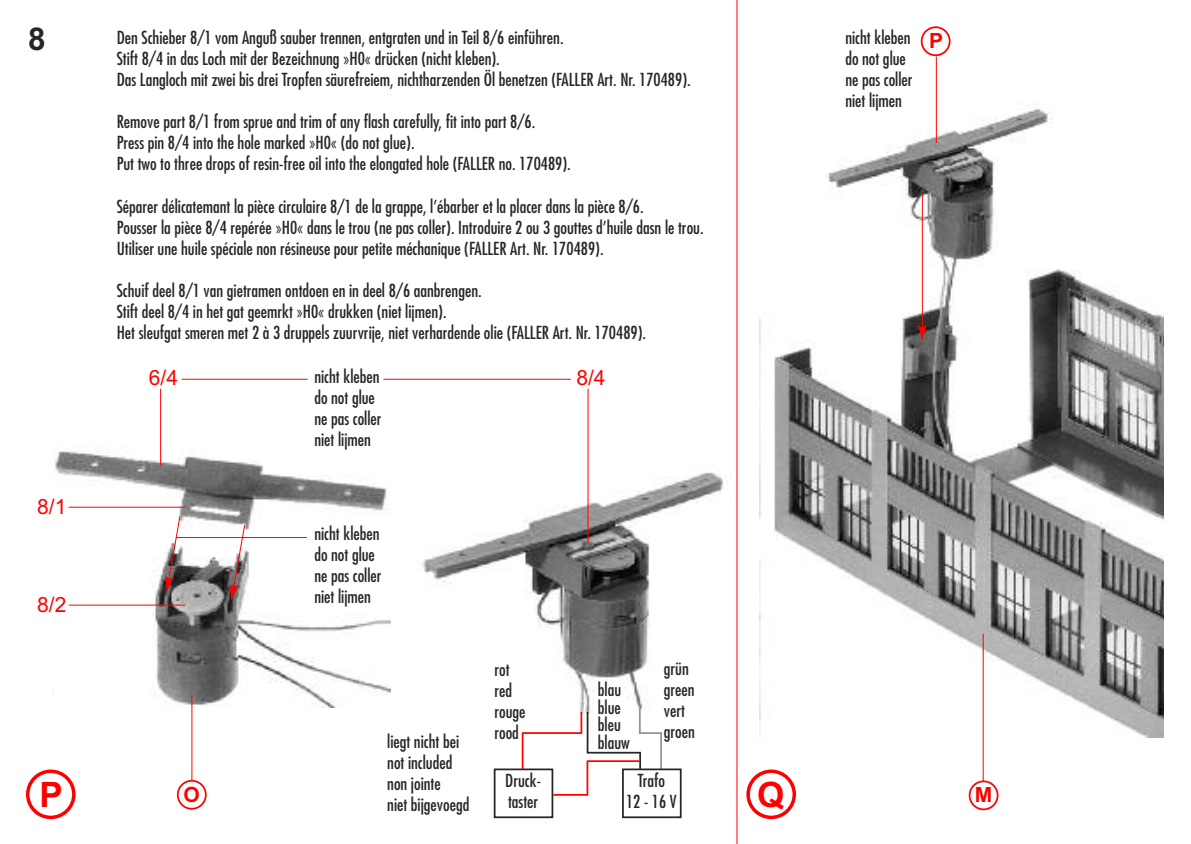
<style>
.page{position:relative;width:1191px;height:844px;background:#fff}
.page>*{position:absolute;margin:0;border:0;box-sizing:border-box;transform-origin:0 0}
.t1{font:700 35px "Arial";color:#f00}
.t2{font:700 31.5px "Arial";color:#272627}
.t3{font:21px "Arial";color:#f00}
.t4{font:700 21px "Arial";color:#f00}
.t5{font:condensed 17.5px/21px "Futura Std";color:#272627}
</style>
<div class="page">
<hr style="left:736px;top:0;width:1px;height:843px;background:#f00">
<svg style="left:746px;top:769px;width:50px;height:50px"></svg>
<svg style="left:968px;top:780px;width:30px;height:30px"></svg>
<svg style="left:177px;top:779px;width:30px;height:30px"></svg>
<svg style="left:920px;top:26px;width:30px;height:30px"></svg>
<img style="left:55px;top:445px;width:335px;height:262px">
<img style="left:759px;top:101px;width:404px;height:636px">
<img style="left:422px;top:461px;width:304px;height:252px">
<svg style="left:26px;top:769px;width:50px;height:50px"></svg>
<hr style="left:160px;top:388px;width:1px;height:77px;background:#f00">
<hr style="left:587px;top:388px;width:1px;height:155px;background:#f00">
<hr style="left:182px;top:379px;width:126px;height:1px;background:#f00">
<hr style="left:176px;top:537px;width:131px;height:1px;background:#f00">
<hr style="left:383px;top:379px;width:187px;height:1px;background:#f00">
<hr style="left:69px;top:506px;width:116px;height:1px;background:#f00">
<hr style="left:69px;top:604px;width:116px;height:1px;background:#f00">
<hr style="left:191px;top:695px;width:1px;height:85px;background:#f00">
<svg style="left:639px;top:707px;width:23px;height:26px"></svg>
<hr style="left:660px;top:732px;width:2px;height:36px;background:#939393">
<svg style="left:639px;top:753px;width:2px;height:15px"></svg>
<hr style="left:522px;top:733px;width:1px;height:35px;background:#f00">
<hr style="left:588px;top:760px;width:51px;height:1px;background:#f00">
<hr style="left:522px;top:732px;width:59px;height:1px;background:#f00">
<hr style="left:586px;top:711px;width:2px;height:42px;background:#272627">
<hr style="left:587px;top:751px;width:54px;height:2px;background:#272627">
<hr style="left:580px;top:711px;width:2px;height:22px;background:#f00">
<hr style="left:982px;top:633px;width:1px;height:147px;background:#f00">
<hr style="left:936px;top:56px;width:1px;height:87px;background:#f00">
<hr style="left:922px;top:194px;width:1px;height:133px;background:#f00">
<svg style="left:918px;top:324px;width:8px;height:16px"></svg>
<svg style="left:230px;top:524px;width:16px;height:76px"></svg>
<svg style="left:165px;top:515px;width:16px;height:76px"></svg>
<div style="left:494px;top:768px;width:59px;height:49px;border:2px solid #272627"></div>
<div style="left:622px;top:768px;width:59px;height:49px;border:2px solid #272627"></div>
<hr style="left:586px;top:760px;width:2px;height:35px;background:#f00">
<hr style="left:553px;top:793px;width:35px;height:2px;background:#f00">
<h2 class="t2" style="left:28px;top:20px;width:19px">8</h2>
<p class="t3" style="left:37px;top:494px;width:31px">8/1</p>
<p class="t3" style="left:37px;top:592px;width:31px">8/2</p>
<h1 class="t1" style="left:39px;top:773px;width:25px">P</h1>
<p class="t5" style="left:845px;top:28px;width:69px">nicht kleben do not glue ne pas coller niet lijmen</p>
<p class="t5" style="left:117px;top:28px;width:448px">Den Schieber 8/1 vom Anguß sauber trennen, entgraten und in Teil 8/6 einführen.</p>
<p class="t4" style="left:929px;top:29px;width:16px">P</p>
<p class="t5" style="left:117px;top:49px;width:575px">Stift 8/4 in das Loch mit der Bezeichnung »H0« drücken (nicht kleben).<br>Das Langloch mit zwei bis drei Tropfen säurefreiem, nichtharzenden Öl benetzen (FALLER Art. Nr. 170489).</p>
<p class="t5" style="left:117px;top:112px;width:456px">Remove part 8/1 from sprue and trim of any flash carefully, fit into part 8/6.<br>Press pin 8/4 into the hole marked »H0« (do not glue).<br>Put two to three drops of resin-free oil into the elongated hole (FALLER no. 170489).</p>
<p class="t5" style="left:117px;top:196px;width:588px">Séparer délicatemant la pièce circulaire 8/1 de la grappe, l’ébarber et la placer dans la pièce 8/6.<br>Pousser la pièce 8/4 repérée »H0« dans le trou (ne pas coller). Introduire 2 ou 3 gouttes d’huile dasn le trou.<br>Utiliser une huile spéciale non résineuse pour petite méchanique (FALLER Art. Nr. 170489).</p>
<p class="t5" style="left:117px;top:280px;width:531px">Schuif deel 8/1 van gietramen ontdoen en in deel 8/6 aanbrengen.<br>Stift deel 8/4 in het gat geemrkt »H0« drukken (niet lijmen).<br>Het sleufgat smeren met 2 à 3 druppels zuurvrije, niet verhardende olie (FALLER Art. Nr. 170489).</p>
<p class="t3" style="left:149px;top:365px;width:31px">6/4</p>
<p class="t5" style="left:314px;top:367px;width:69px">nicht kleben do not glue ne pas coller niet lijmen</p>
<p class="t5" style="left:314px;top:524px;width:69px">nicht kleben do not glue ne pas coller niet lijmen</p>
<p class="t3" style="left:576px;top:365px;width:31px">8/4</p>
<p class="t5" style="left:664px;top:659px;width:33px">grün green vert groen</p>
<p class="t5" style="left:494px;top:659px;width:33px">rot red rouge rood</p>
<p class="t5" style="left:598px;top:681px;width:33px;line-height:17.5px">blau blue bleu blauw</p>
<p class="t5" style="left:626px;top:770px;width:52px;text-align:center">Trafo<br>12-16V</p>
<p class="t5" style="left:387px;top:731px;width:84px">liegt nicht bei not included non jointe<br>niet bijgevoegd</p>
<p class="t5" style="left:505px;top:770px;width:37px">Druck&shy;taster</p>
<p class="t4" style="left:183px;top:782px;width:18px">O</p>
<h1 class="t1" style="left:757px;top:773px;width:29px">Q</h1>
<p class="t4" style="left:974px;top:782px;width:19px">M</p>
</div>
